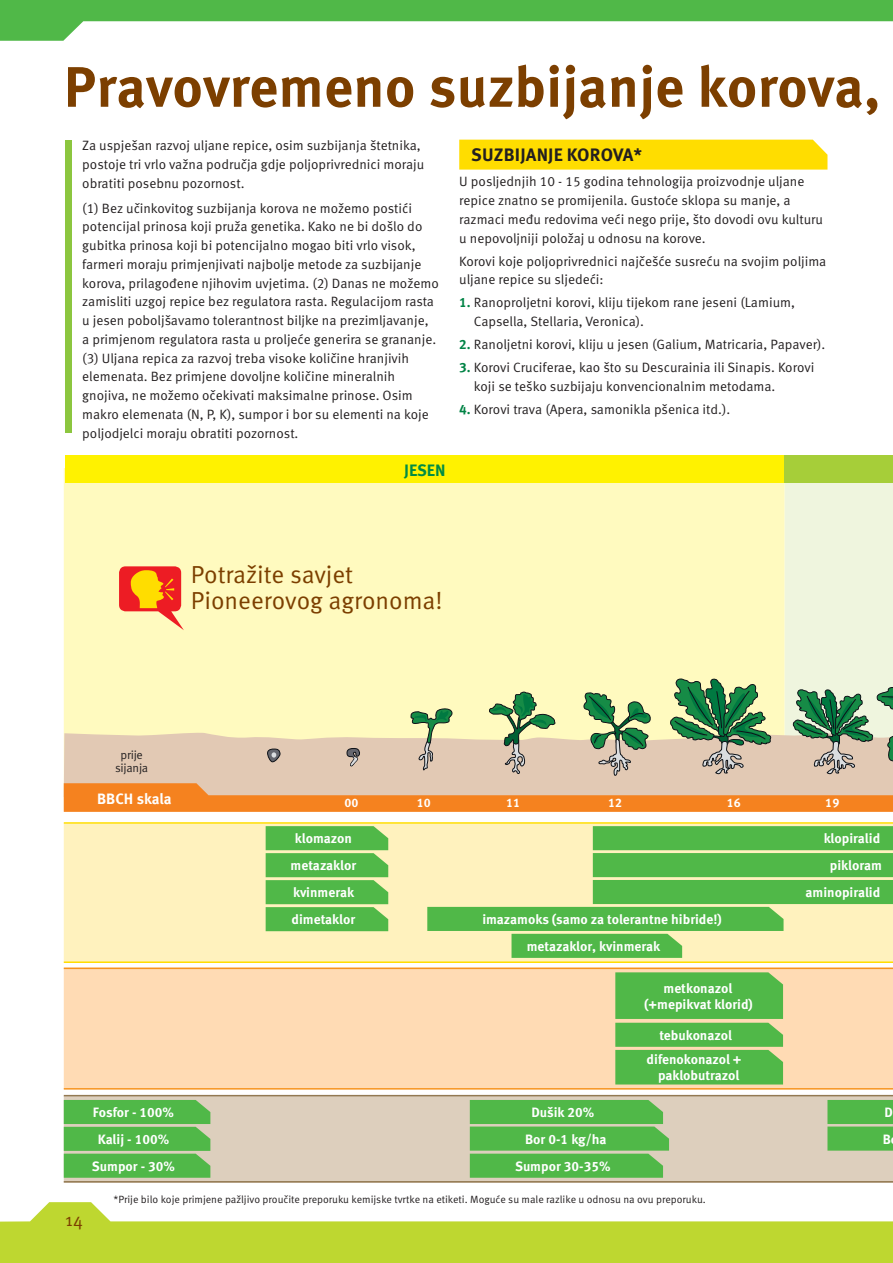
<style>
.page{position:relative;width:893px;height:1263px;background:#fff}
.page>*{position:absolute;margin:0;border:0;box-sizing:border-box;transform-origin:0 0}
.t1{font:700 57px "Meta Pro";letter-spacing:.005em;color:#7c3f00}
.t2{font:24.6px/25.8px "Meta Pro Norm";color:#7c3f00}
.t3{font:700 18px "Meta Pro";letter-spacing:.01em;color:#231f20}
.t4{font:18px "Meta Pro Norm";color:#7c3f00}
.t5{font:700 16.5px "Meta Pro";letter-spacing:-.005em;color:#008c44}
.t6{font:700 15px "Meta Pro";color:#fff}
.t7{font:13.5px/18.8px "Meta Pro Norm";color:#231f20}
.t8{font:700 13.5px/26.8px "Meta Pro";color:#fff;text-align:center}
.t9{font:700 12.3px "Meta Pro";color:#fff}
.t10{font:12px/12.6px "Meta Pro Norm";letter-spacing:-.02em;color:#231f20;text-align:center}
.t11{font:10.5px "Meta Pro Norm";color:#231f20}
.s1{font-family:"Meta Pro";font-weight:700;color:#008345}
</style>
<div class="page">
<div style="left:459px;top:140px;width:368px;height:30px;background:#fd0"></div>
<svg style="left:0;top:1202px;width:893px;height:61px;fill:#bed730"></svg>
<div style="left:784px;top:468px;width:109px;height:343px;background:#eff5de"></div>
<div style="left:64px;top:468px;width:720px;height:343px;background:#fffabf"></div>
<div style="left:65px;top:455px;width:719px;height:28px;background:#fff200"></div>
<div style="left:784px;top:455px;width:109px;height:28px;background:#a6ce39"></div>
<svg style="left:64px;top:678px;width:829px;height:134px"></svg>
<svg style="left:119px;top:566px;width:65px;height:64px"></svg>
<div style="left:64px;top:1096px;width:829px;height:87px;background:#ddcfbd"></div>
<hr style="left:64px;top:1181px;width:829px;height:1px;background:#937952">
<div style="left:64px;top:968px;width:829px;height:121px;background:#ffdbb4"></div>
<div style="left:64px;top:823px;width:829px;height:140px;background:#fff2be"></div>
<hr style="left:64px;top:822px;width:829px;height:2px;background:#fd0">
<hr style="left:64px;top:961px;width:829px;height:2px;background:#fd0">
<hr style="left:64px;top:967px;width:829px;height:2px;background:#f7931d">
<hr style="left:64px;top:1088px;width:829px;height:1px;background:#f7931d">
<hr style="left:64px;top:1095px;width:829px;height:1px;background:#937952">
<svg style="left:64px;top:1100px;width:146px;height:78px;background:#5dba53"></svg>
<svg style="left:827px;top:1100px;width:66px;height:50px;background:#58b94e"></svg>
<svg style="left:470px;top:1100px;width:199px;height:78px;background:#5fba54"></svg>
<svg style="left:615px;top:972px;width:168px;height:112px;background:#5eba50"></svg>
<svg style="left:266px;top:826px;width:122px;height:105px;background:#63be55"></svg>
<svg style="left:427px;top:826px;width:466px;height:132px"></svg>
<div style="left:65px;top:141px;width:7px;height:292px;background:#8cc63f"></div>
<svg style="left:0;top:0;width:893px;height:41px"></svg>
<h1 class="t1" style="left:64px;top:66px;width:818px">Pravovremeno suzbijanje korova,</h1>
<p class="t7" style="left:82px;top:137px;width:344px">Za uspješan razvoj uljane repice, osim suzbijanja štetnika, postoje tri vrlo važna područja gdje poljoprivrednici moraju obratiti posebnu pozornost.</p>
<p class="t7" style="left:82px;top:200px;width:358px">(1) Bez učinkovitog suzbijanja korova ne možemo postići potencijal prinosa koji pruža genetika. Kako ne bi došlo do gubitka prinosa koji bi potencijalno mogao biti vrlo visok, farmeri moraju primjenjivati najbolje metode za suzbijanje korova, prilagođene njihovim uvjetima. (2) Danas ne možemo zamisliti uzgoj repice bez regulatora rasta. Regulacijom rasta u jesen poboljšavamo tolerantnost biljke na prezimljavanje, a primjenom regulatora rasta u proljeće generira se grananje. (3) Uljana repica za razvoj treba visoke količine hranjivih elemenata. Bez primjene dovoljne količine mineralnih gnojiva, ne možemo očekivati maksimalne prinose. Osim makro elemenata (N, P, K), sumpor i bor su elementi na koje poljodjelci moraju obratiti pozornost.</p>
<p class="t5" style="left:404px;top:464px;width:43px">JESEN</p>
<h3 class="t3" style="left:471px;top:148px;width:172px">SUZBIJANJE KOROVA*</h3>
<p class="t7" style="left:459px;top:174px;width:365px">U posljednjih 10 - 15 godina tehnologija proizvodnje uljane repice znatno se promijenila. Gustoće sklopa su manje, a razmaci među redovima veći nego prije, što dovodi ovu kulturu u nepovoljniji položaj u odnosu na korove.</p>
<p class="t7" style="left:459px;top:253px;width:369px">Korovi koje poljoprivrednici najčešće susreću na svojim poljima uljane repice su sljedeći:</p>
<p class="t7" style="left:474px;top:295px;width:322px;text-indent:-15px"><span class="s1">1.</span> Ranoproljetni korovi, kliju tijekom rane jeseni (Lamium,<br>Capsella, Stellaria, Veronica).</p>
<p class="t7" style="left:459px;top:337px;width:368px"><span class="s1">2.</span> Ranoljetni korovi, kliju u jesen (Galium, Matricaria, Papaver).</p>
<p class="t7" style="left:474px;top:360px;width:342px;text-indent:-15px"><span class="s1">3.</span> Korovi Cruciferae, kao što su Descurainia ili Sinapis. Korovi koji se teško suzbijaju konvencionalnim metodama.</p>
<p class="t7" style="left:459px;top:401px;width:273px"><span class="s1">4.</span> Korovi trava (Apera, samonikla pšenica itd.).</p>
<h2 class="t2" style="left:191px;top:565px;width:253px">Potražite savjet<br>Pioneerovog agronoma!</h2>
<p class="t10" style="left:115px;top:750px;width:35px">prije sijanja</p>
<p class="t6" style="left:97px;top:793px;width:76px">BBCH skala</p>
<p class="t9" style="left:344px;top:798px;width:16px">00</p>
<p class="t9" style="left:417px;top:798px;width:16px">10</p>
<p class="t9" style="left:506px;top:798px;width:16px">11</p>
<p class="t9" style="left:608px;top:798px;width:16px">12</p>
<p class="t9" style="left:727px;top:798px;width:16px">16</p>
<p class="t9" style="left:825px;top:798px;width:16px">19</p>
<p class="t8" style="left:295px;top:827px;width:59px">klomazon</p>
<p class="t8" style="left:824px;top:827px;width:58px">klopiralid</p>
<p class="t8" style="left:291px;top:854px;width:67px">metazaklor</p>
<p class="t8" style="left:830px;top:853px;width:54px">pikloram</p>
<p class="t8" style="left:293px;top:881px;width:63px">kvinmerak</p>
<p class="t8" style="left:805px;top:880px;width:76px">aminopiralid</p>
<p class="t8" style="left:482px;top:907px;width:241px">imazamoks (samo za tolerantne hibride!)</p>
<p class="t8" style="left:292px;top:908px;width:65px">dimetaklor</p>
<p class="t8" style="left:527px;top:934px;width:135px">metazaklor, kvinmerak</p>
<p class="t8" style="left:644px;top:981px;width:110px;line-height:16.2px">metkonazol (+mepikvat klorid)</p>
<p class="t8" style="left:92px;top:1100px;width:85px">Fosfor - 100%<br>Kalij - 100%<br>Sumpor - 30%</p>
<p class="t8" style="left:647px;top:1024px;width:96px;line-height:24.3px">tebukonazol difenokonazol +</p>
<p class="t8" style="left:658px;top:1064px;width:83px">paklobutrazol</p>
<p class="t8" style="left:531px;top:1100px;width:64px">Dušik 20%</p>
<p class="t8" style="left:884px;top:1100px;width:10px">D</p>
<p class="t8" style="left:525px;top:1127px;width:83px">Bor 0-1 kg/ha</p>
<p class="t8" style="left:883px;top:1127px;width:10px">B</p>
<p class="t8" style="left:515px;top:1154px;width:97px">Sumpor 30-35%</p>
<h3 class="t4" style="left:65px;top:1213px;width:19px">14</h3>
<p class="t11" style="left:113px;top:1195px;width:594px">*Prije bilo koje primjene pažljivo proučite preporuku kemijske tvrtke na etiketi. Moguće su male razlike u odnosu na ovu preporuku.</p>
</div>
